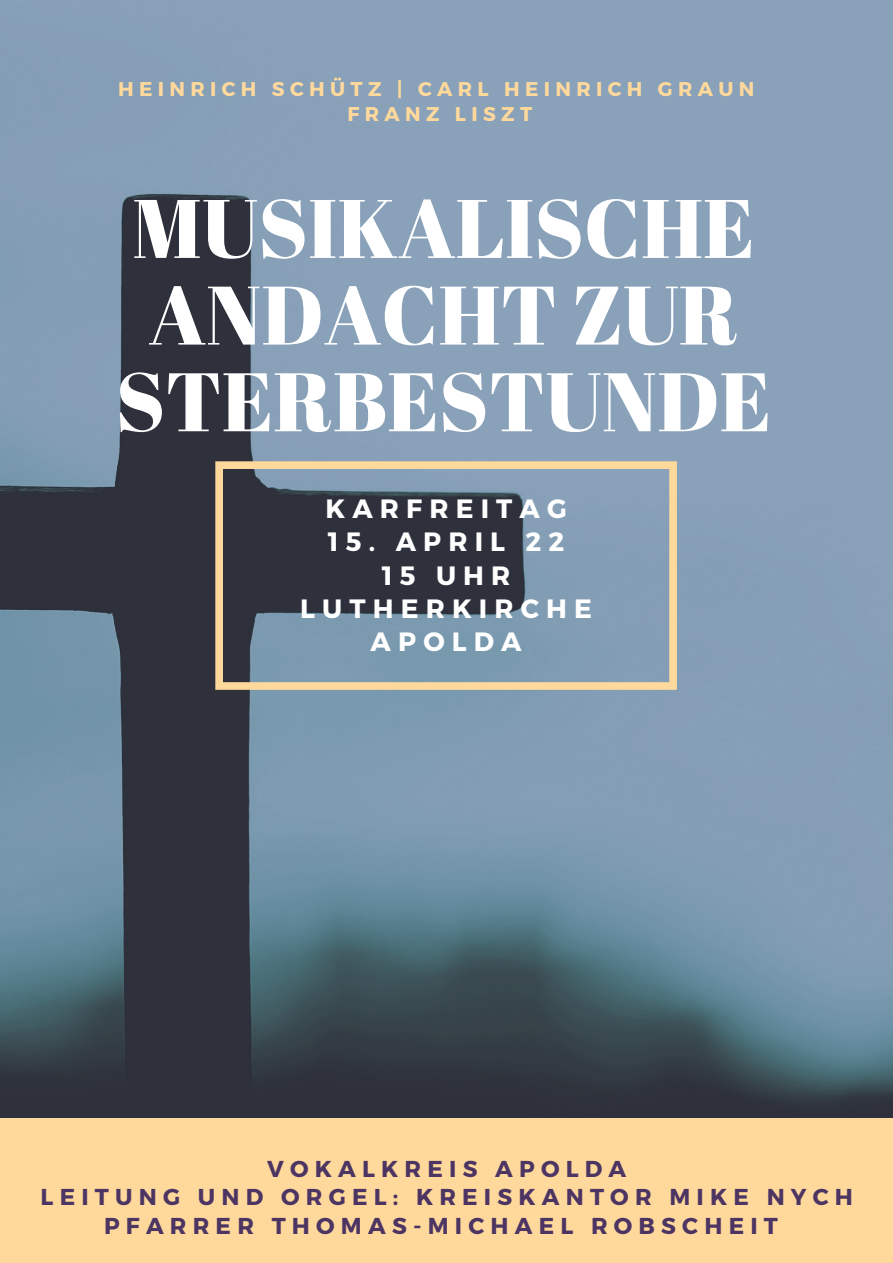
<style>
.page{position:relative;width:893px;height:1263px;background:#fff}
.page>*{position:absolute;margin:0;border:0;box-sizing:border-box;transform-origin:0 0}
.t1{font:82.72px/86.6px "Abril Fatface";color:#fff;text-align:center}
.t2{font:700 26.47px/33.2px "Montserrat";letter-spacing:.27em;color:#fff;text-align:center}
.t3{font:700 22.95px "Montserrat";letter-spacing:.27em;color:#4d3563}
.t4{font:700 19.88px/24.8px "Montserrat";letter-spacing:.27em;color:#ffd99c;text-align:center}
</style>
<div class="page">
<img style="left:0;top:0;width:893px;height:1118px">
<svg style="left:215px;top:461px;width:462px;height:229px;background:#6e7984"></svg>
<div style="left:0;top:1118px;width:893px;height:145px;background:#ffd99c"></div>
<p class="t4" style="left:118px;top:75px;width:638px">HEINRICH SCHÜTZ | CARL HEINRICH GRAUN<br>FRANZ LISZT</p>
<p class="t1" style="left:116px;top:183px;width:657px">MUSIKALISCHE<br>ANDACHT ZUR<br>STERBESTUNDE</p>
<p class="t2" style="left:325px;top:491px;width:243px">KARFREITAG</p>
<p class="t2" style="left:328px;top:524px;width:238px">15. APRIL 22</p>
<p class="t2" style="left:382px;top:557px;width:130px">15 UHR</p>
<p class="t2" style="left:300px;top:590px;width:293px">LUTHERKIRCHE<br>APOLDA</p>
<p class="t3" style="left:267px;top:1153px;width:360px">VOKALKREIS APOLDA</p>
<p class="t3" style="left:41px;top:1182px;width:814px">LEITUNG UND ORGEL: KREISKANTOR MIKE NYCH</p>
<p class="t3" style="left:104px;top:1211px;width:675px">PFARRER THOMAS-MICHAEL ROBSCHEIT</p>
</div>
